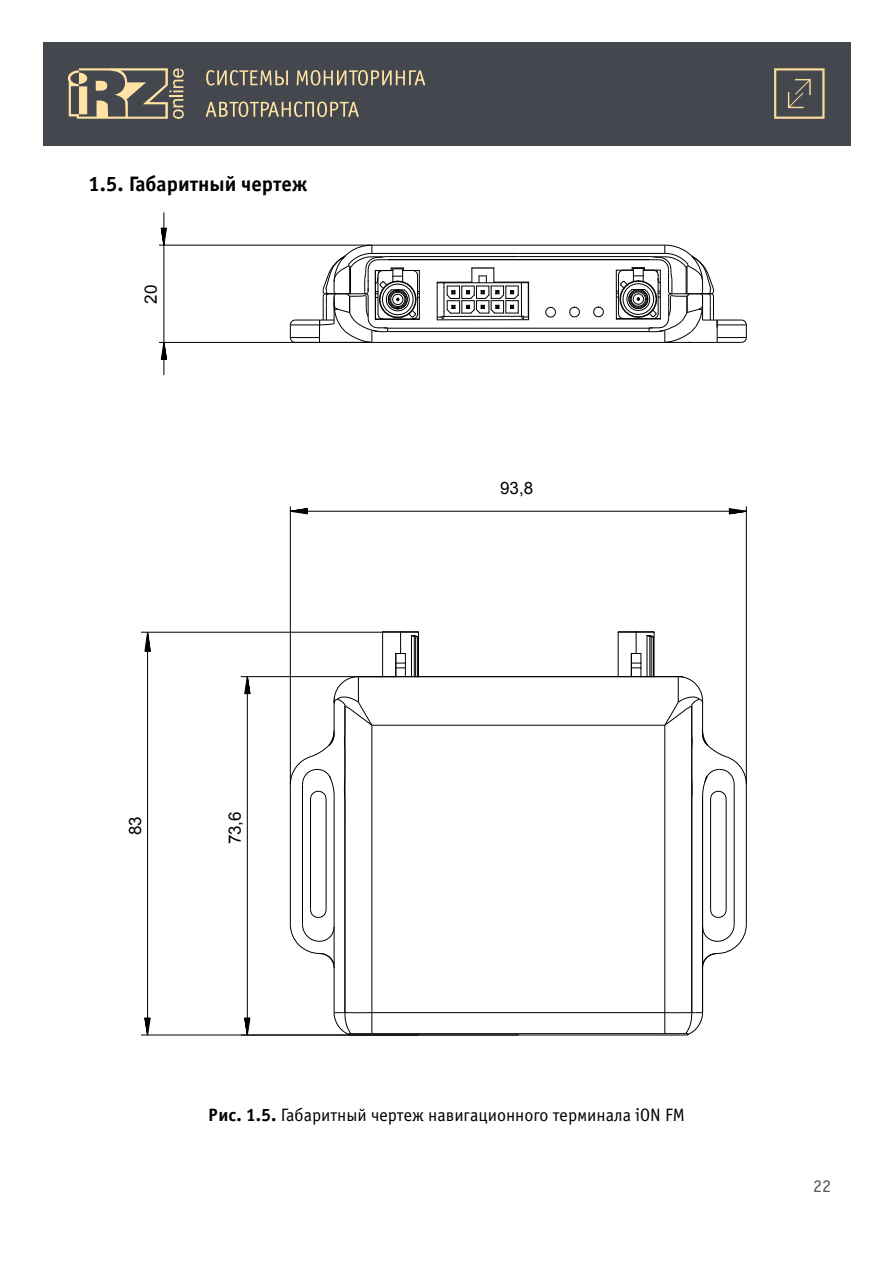
<style>
.page{position:relative;width:893px;height:1263px;background:#fff}
.page>*{position:absolute;margin:0;border:0;box-sizing:border-box;transform-origin:0 0}
.t1{font:700 21px "Officina Sans C";color:#000}
.t2{font:18px "Officina Sans C";color:#000}
.t3{font:18px "Officina Sans C";color:#58595b}
.t4{font:16.95px "Arial";color:#000}
.s1{font-weight:700}
</style>
<div class="page">
<div style="left:43px;top:42px;width:807px;height:103px;background:#45474f"></div>
<svg style="left:68px;top:68px;width:116px;height:51px"></svg>
<svg style="left:206px;top:70px;width:82px;height:16px"></svg>
<svg style="left:297px;top:70px;width:128px;height:16px"></svg>
<svg style="left:206px;top:102px;width:153px;height:15px"></svg>
<svg style="left:774px;top:68px;width:51px;height:51px"></svg>
<hr style="left:372px;top:245px;width:293px;height:1px;background:#000">
<hr style="left:388px;top:256px;width:130px;height:1px;background:#000">
<hr style="left:518px;top:256px;width:131px;height:1px;background:#000">
<hr style="left:518px;top:253px;width:147px;height:1px;background:#000">
<hr style="left:372px;top:253px;width:146px;height:1px;background:#000">
<hr style="left:388px;top:259px;width:261px;height:1px;background:#000">
<hr style="left:372px;top:342px;width:293px;height:1px;background:#000">
<hr style="left:388px;top:331px;width:261px;height:1px;background:#000">
<hr style="left:388px;top:328px;width:261px;height:1px;background:#000">
<svg style="left:161px;top:228px;width:6px;height:20px"></svg>
<svg style="left:161px;top:340px;width:6px;height:20px"></svg>
<hr style="left:159px;top:245px;width:213px;height:1px;background:#000">
<hr style="left:159px;top:342px;width:213px;height:1px;background:#000">
<hr style="left:164px;top:212px;width:1px;height:33px;background:#000">
<hr style="left:164px;top:245px;width:1px;height:97px;background:#000">
<hr style="left:164px;top:342px;width:1px;height:33px;background:#000">
<hr style="left:518px;top:1033px;width:147px;height:1px;background:#000">
<hr style="left:372px;top:1033px;width:146px;height:1px;background:#000">
<hr style="left:372px;top:1012px;width:293px;height:1px;background:#000">
<hr style="left:358px;top:676px;width:320px;height:1px;background:#000">
<hr style="left:372px;top:725px;width:293px;height:1px;background:#000">
<hr style="left:371px;top:725px;width:1px;height:288px;background:#000">
<hr style="left:664px;top:725px;width:1px;height:288px;background:#000">
<hr style="left:345px;top:706px;width:1px;height:307px;background:#000">
<hr style="left:518px;top:1035px;width:131px;height:1px;background:#000">
<hr style="left:691px;top:800px;width:1px;height:213px;background:#000">
<hr style="left:344px;top:800px;width:1px;height:213px;background:#000">
<hr style="left:334px;top:798px;width:1px;height:215px;background:#000">
<hr style="left:702px;top:796px;width:1px;height:217px;background:#000">
<svg style="left:648px;top:1012px;width:55px;height:24px"></svg>
<svg style="left:333px;top:1012px;width:55px;height:23px"></svg>
<hr style="left:302px;top:784px;width:1px;height:140px;background:#000">
<hr style="left:734px;top:784px;width:1px;height:140px;background:#000">
<hr style="left:290px;top:784px;width:1px;height:140px;background:#000">
<hr style="left:746px;top:784px;width:1px;height:140px;background:#000">
<hr style="left:310px;top:799px;width:1px;height:111px;background:#000">
<svg style="left:290px;top:909px;width:45px;height:60px"></svg>
<hr style="left:326px;top:799px;width:1px;height:111px;background:#000">
<hr style="left:710px;top:799px;width:1px;height:111px;background:#000">
<svg style="left:703px;top:909px;width:44px;height:60px"></svg>
<hr style="left:726px;top:799px;width:1px;height:111px;background:#000">
<svg style="left:290px;top:677px;width:83px;height:123px"></svg>
<svg style="left:664px;top:676px;width:83px;height:124px"></svg>
<svg style="left:244px;top:677px;width:6px;height:17px"></svg>
<svg style="left:244px;top:1017px;width:6px;height:18px"></svg>
<hr style="left:241px;top:676px;width:154px;height:1px;background:#000">
<hr style="left:241px;top:1035px;width:277px;height:1px;background:#000">
<hr style="left:247px;top:677px;width:1px;height:358px;background:#000">
<svg style="left:289px;top:508px;width:19px;height:6px"></svg>
<svg style="left:729px;top:508px;width:17px;height:6px"></svg>
<hr style="left:290px;top:506px;width:1px;height:278px;background:#000">
<hr style="left:746px;top:506px;width:1px;height:278px;background:#000">
<hr style="left:290px;top:511px;width:456px;height:1px;background:#000">
<svg style="left:382px;top:631px;width:37px;height:45px"></svg>
<svg style="left:617px;top:631px;width:38px;height:45px"></svg>
<svg style="left:145px;top:631px;width:6px;height:21px"></svg>
<svg style="left:145px;top:1017px;width:6px;height:18px"></svg>
<hr style="left:141px;top:632px;width:242px;height:1px;background:#000">
<hr style="left:141px;top:1035px;width:277px;height:1px;background:#000">
<hr style="left:147px;top:632px;width:1px;height:403px;background:#000">
<hr style="left:419px;top:270px;width:1px;height:49px;background:#000">
<hr style="left:472px;top:267px;width:22px;height:2px;background:#000">
<svg style="left:593px;top:306px;width:11px;height:11px"></svg>
<svg style="left:545px;top:306px;width:11px;height:12px"></svg>
<svg style="left:569px;top:306px;width:11px;height:12px"></svg>
<svg style="left:616px;top:244px;width:131px;height:99px"></svg>
<svg style="left:290px;top:244px;width:129px;height:99px"></svg>
<svg style="left:437px;top:268px;width:92px;height:52px"></svg>
<p class="t1" style="left:88px;top:172px;width:221px">1.5. Габаритный чертеж</p>
<p class="t4" style="left:140px;top:304px;width:20px;rotate:-90deg">20</p>
<p class="t4" style="left:500px;top:476px;width:35px">93,8</p>
<p class="t4" style="left:124px;top:835px;width:20px;rotate:-90deg">83</p>
<p class="t4" style="left:224px;top:844px;width:35px;rotate:-90deg">73,6</p>
<p class="t2" style="left:208px;top:1105px;width:478px"><span class="s1">Рис. 1.5.</span> Габаритный чертеж навигационного терминала iON FM</p>
<p class="t3" style="left:813px;top:1176px;width:19px">22</p>
</div>
